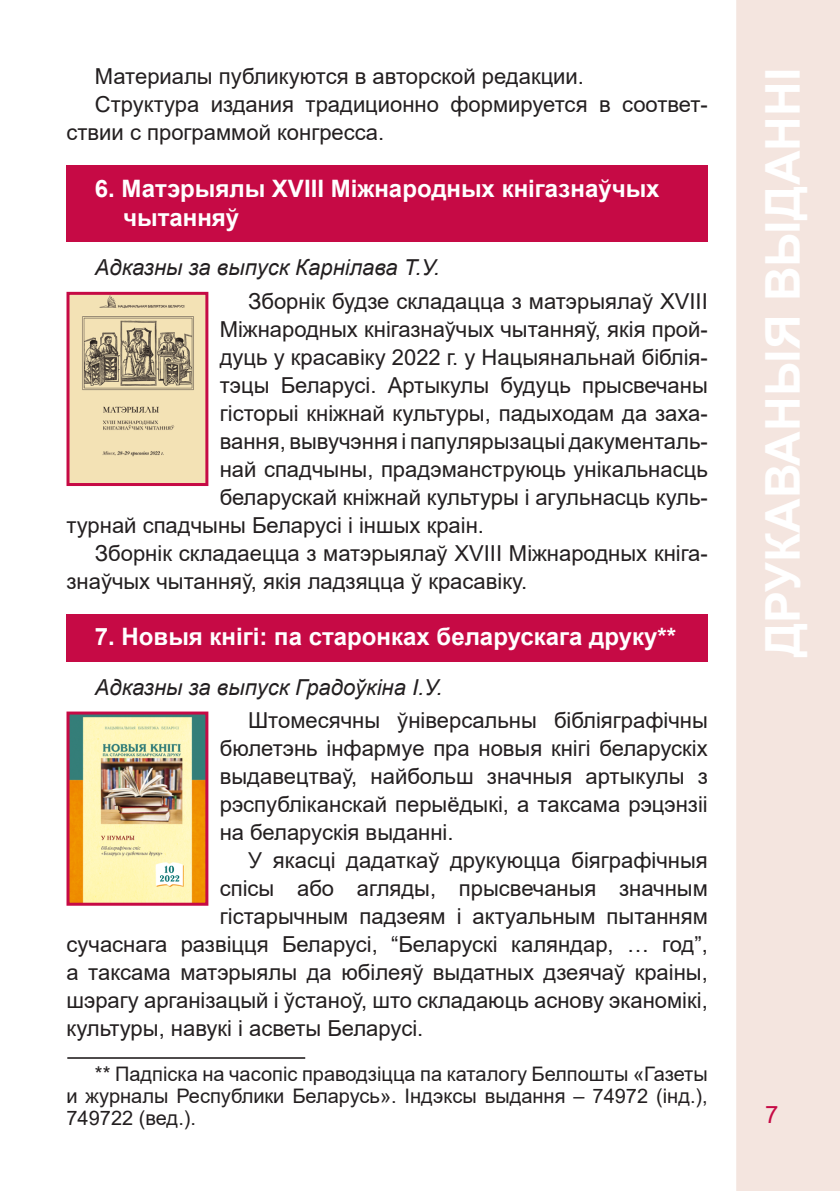
<style>
.page{position:relative;width:840px;height:1191px;background:#fff}
.page>*{position:absolute;margin:0;border:0;box-sizing:border-box;transform-origin:0 0}
.t1{font:700 48px "Arial";color:#fff}
.Красный_2{font:700 24px/28.8px "Arial";color:#fff}
.Красный_1{font:700 24px "Arial";color:#fff}
.t2{font:24px "Arial";color:#c60a45}
.Текст2{font:22px/28px "Arial";color:#231f20}
.Ответственный{font:italic 22px "Arial";color:#231f20}
.Сноска{font:20px/22px "Arial";color:#231f20;text-align:justify}
</style>
<div class="page">
<div style="left:735px;top:0;width:104px;height:1191px;background:#f4e5df;border:2px solid #f4e5df"></div>
<div style="left:66px;top:166px;width:641px;height:76px;background:#c60a45"></div>
<div style="left:66px;top:614px;width:641px;height:48px;background:#c60a45"></div>
<img style="left:70px;top:296px;width:134px;height:186px">
<div style="left:66px;top:292px;width:142px;height:194px;border:3px solid #c60a45"></div>
<img style="left:70px;top:715px;width:134px;height:186px">
<div style="left:66px;top:711px;width:142px;height:194px;border:3px solid #c60a45"></div>
<hr style="left:67px;top:1057px;width:238px;height:1px;background:#231f20">
<p class="Текст2" style="left:95px;top:62px;width:490px">Материалы публикуются в авторской редакции.</p>
<p class="Текст2" style="left:66px;top:90px;width:642px;text-indent:28px">Структура издания традиционно формируется в соответ&shy;ствии с программой конгресса.</p>
<p class="Красный_2" style="left:123px;top:174px;width:537px;text-indent:-28px">6. Матэрыялы ХVІІІ Міжнародных кнігазнаўчых чытанняў</p>
<p class="Ответственный" style="left:95px;top:253px;width:346px">Адказны за выпуск Карнілава Т.У.</p>
<p class="Текст2" style="left:248px;top:287px;width:461px">Зборнік будзе складацца з матэрыялаў ХVІІІ</p>
<p class="Текст2" style="left:220px;top:315px;width:489px">Міжнародных кнігазнаўчых чытанняў, якія прой-</p>
<p class="Текст2" style="left:220px;top:343px;width:489px">дуць у красавіку 2022 г. у Нацыянальнай біблія-</p>
<p class="Текст2" style="left:220px;top:371px;width:489px">тэцы Беларусі. Артыкулы будуць прысвечаны</p>
<p class="Текст2" style="left:220px;top:399px;width:489px">гісторыі кніжнай культуры, падыходам да заха-</p>
<p class="Текст2" style="left:220px;top:427px;width:489px">вання, вывучэння і папулярызацыі дакументаль-</p>
<p class="Текст2" style="left:220px;top:455px;width:489px">най спадчыны, прадэманструюць унікальнасць</p>
<p class="Текст2" style="left:220px;top:483px;width:489px">беларускай кніжнай культуры і агульнасць куль-</p>
<p class="Текст2" style="left:66px;top:511px;width:419px">турнай спадчыны Беларусі і іншых краін.</p>
<p class="Текст2" style="left:66px;top:539px;width:642px;text-indent:28px">Зборнік складаецца з матэрыялаў XVIII Міжнародных кніга&shy;знаўчых чытанняў, якія ладзяцца ў красавіку.</p>
<p class="Красный_1" style="left:95px;top:620px;width:582px">7. Новыя кнігі: па старонках беларускага друку**</p>
<p class="Ответственный" style="left:95px;top:672px;width:349px">Адказны за выпуск Градоўкіна І.У.</p>
<p class="Текст2" style="left:220px;top:706px;width:489px;text-align:justify;text-indent:28px">Штомесячны ўніверсальны бібліяграфічны бюлетэнь інфармуе пра новыя кнігі беларускіх выдавецтваў, найбольш значныя артыкулы з рэспубліканскай перыёдыкі, а таксама рэцэнзіі на беларускія выданні.</p>
<p class="Текст2" style="left:248px;top:846px;width:461px">У якасці дадаткаў друкуюцца біяграфічныя</p>
<p class="Текст2" style="left:220px;top:874px;width:489px">спісы або агляды, прысвечаныя значным</p>
<p class="Текст2" style="left:220px;top:902px;width:489px">гістарычным падзеям і актуальным пытанням</p>
<p class="Текст2" style="left:66px;top:930px;width:642px">сучаснага развіцця Беларусі, “Беларускі каляндар, … год”,</p>
<p class="Текст2" style="left:66px;top:958px;width:642px">а таксама матэрыялы да юбілеяў выдатных дзеячаў краіны,</p>
<p class="Текст2" style="left:66px;top:986px;width:642px">шэрагу арганізацый і ўстаноў, што складаюць аснову эканомікі,</p>
<p class="Текст2" style="left:66px;top:1014px;width:358px">культуры, навукі і асветы Беларусі.</p>
<p class="Сноска" style="left:66px;top:1062px;width:642px;text-indent:28px">** Падпіска на часопіс праводзіцца па каталогу Белпошты «Газеты и журналы Республики Беларусь». Індэксы выдання – 74972 (інд.), 749722 (вед.).</p>
<h1 class="t1" style="left:748px;top:657px;width:590px;rotate:-90deg">ДРУКАВАНЫЯ ВЫДАННІ</h1>
<p class="t2" style="left:764px;top:1098px;width:15px">7</p>
</div>
